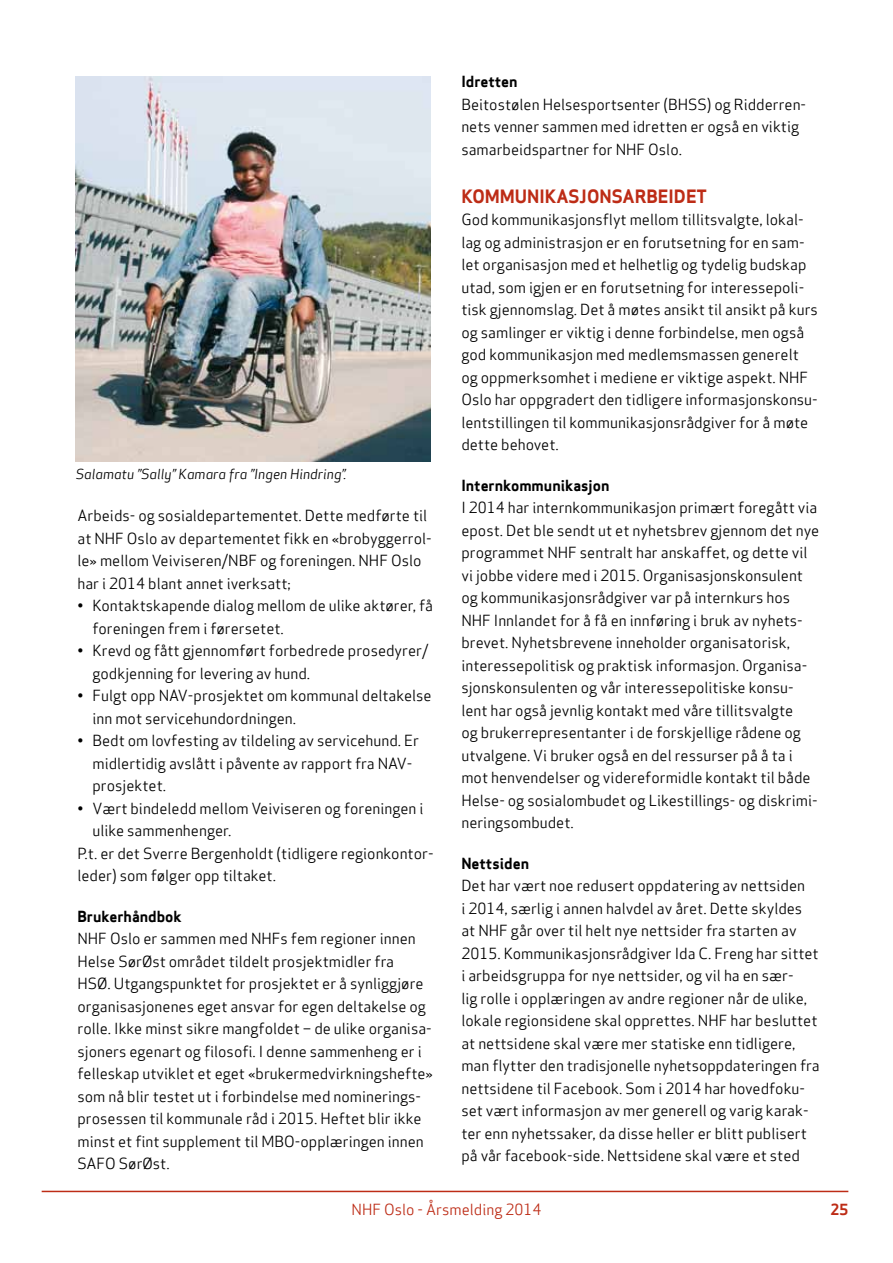
<style>
.page{position:relative;width:893px;height:1263px;background:#fff}
.page>*{position:absolute;margin:0;border:0;box-sizing:border-box;transform-origin:0 0}
.t1{font:18px "Apex Sans Bold T";color:#bd2c16}
.t2{font:15px/22.5px "Apex Sans Book T";color:#000}
.t3{font:15px "Apex Sans Bold T";color:#000}
.t4{font:15px "Apex Sans Book T";color:#bd2c16}
.t5{font:15px "Apex Sans Bold T";color:#bd2c16}
.t6{font:13.5px "Apex Sans Book Italic T";color:#000}
</style>
<div class="page">
<hr style="left:42px;top:1191px;width:806px;height:1px;background:#bd2c16">
<img style="left:76px;top:77px;width:355px;height:384px">
<p class="t6" style="left:76px;top:465px;width:272px">Salamatu ”Sally” Kamara fra ”Ingen Hindring”.</p>
<p class="t2" style="left:77px;top:504px;width:356px">Arbeids- og sosialdepartementet. Dette medførte til at NHF Oslo av departementet fikk en «brobyggerrol&shy;le» mellom Veiviseren/NBF og foreningen. NHF Oslo har i 2014 blant annet iverksatt;</p>
<p class="t2" style="left:92px;top:594px;width:342px;text-indent:-15px">• Kontaktskapende dialog mellom de ulike aktører, få foreningen frem i førersetet.</p>
<p class="t2" style="left:92px;top:639px;width:337px;text-indent:-15px">• Krevd og fått gjennomført forbedrede prosedyrer/ godkjenning for levering av hund.</p>
<p class="t2" style="left:92px;top:684px;width:341px;text-indent:-15px">• Fulgt opp NAV-prosjektet om kommunal deltakelse inn mot servicehundordningen.</p>
<p class="t2" style="left:92px;top:729px;width:328px;text-indent:-15px">• Bedt om lovfesting av tildeling av servicehund. Er midlertidig avslått i påvente av rapport fra NAV&shy;prosjektet.</p>
<p class="t2" style="left:77px;top:797px;width:348px">• Vært bindeledd mellom Veiviseren og foreningen i</p>
<p class="t2" style="left:92px;top:819px;width:141px">ulike sammenhenger.</p>
<p class="t2" style="left:77px;top:842px;width:358px">P.t. er det Sverre Bergenholdt (tidligere regionkontor-</p>
<p class="t2" style="left:77px;top:864px;width:200px">leder) som følger opp tiltaket.</p>
<p class="t3" style="left:77px;top:906px;width:106px">Brukerhåndbok</p>
<p class="t2" style="left:77px;top:927px;width:357px">NHF Oslo er sammen med NHFs fem regioner innen Helse SørØst området tildelt prosjektmidler fra<br>HSØ. Utgangspunktet for prosjektet er å synliggjøre organisasjonenes eget ansvar for egen deltakelse og rolle. Ikke minst sikre mangfoldet – de ulike organisa&shy;sjoners egenart og filosofi. I denne sammenheng er i felleskap utviklet et eget «brukermedvirkningshefte» som nå blir testet ut i forbindelse med nominerings&shy;prosessen til kommunale råd i 2015. Heftet blir ikke minst et fint supplement til MBO-opplæringen innen SAFO SørØst.</p>
<p class="t3" style="left:461px;top:72px;width:58px">Idretten</p>
<p class="t2" style="left:461px;top:93px;width:346px">Beitostølen Helsesportsenter (BHSS) og Ridderren&shy;nets venner sammen med idretten er også en viktig samarbeidspartner for NHF Oslo.</p>
<p class="t1" style="left:461px;top:184px;width:14px">KOMM</p>
<p class="t1" style="left:515px;top:184px;width:43px">UNIKASJONSARBE</p>
<p class="t1" style="left:669px;top:184px;width:17px">IDET</p>
<p class="t2" style="left:461px;top:208px;width:358px">God kommunikasjonsflyt mellom tillitsvalgte, lokal&shy;lag og administrasjon er en forutsetning for en sam&shy;let organisasjon med et helhetlig og tydelig budskap utad, som igjen er en forutsetning for interessepoli&shy;tisk gjennomslag. Det å møtes ansikt til ansikt på kurs og samlinger er viktig i denne forbindelse, men også god kommunikasjon med medlemsmassen generelt og oppmerksomhet i mediene er viktige aspekt. NHF Oslo har oppgradert den tidligere informasjonskonsu&shy;lentstillingen til kommunikasjonsrådgiver for å møte dette behovet.</p>
<p class="t3" style="left:461px;top:475px;width:150px">Internkommunikasjon</p>
<p class="t2" style="left:461px;top:496px;width:359px">I 2014 har internkommunikasjon primært foregått via epost. Det ble sendt ut et nyhetsbrev gjennom det nye programmet NHF sentralt har anskaffet, og dette vil vi jobbe videre med i 2015. Organisasjonskonsulent og kommunikasjonsrådgiver var på internkurs hos NHF Innlandet for å få en innføring i bruk av nyhets&shy;brevet. Nyhetsbrevene inneholder organisatorisk, interessepolitisk og praktisk informasjon. Organisa&shy;sjonskonsulenten og vår interessepolitiske konsu&shy;lent har også jevnlig kontakt med våre tillitsvalgte<br>og brukerrepresentanter i de forskjellige rådene og utvalgene. Vi bruker også en del ressurser på å ta i mot henvendelser og videreformidle kontakt til både Helse- og sosialombudet og Likestillings- og diskrimi&shy;neringsombudet.</p>
<p class="t3" style="left:461px;top:853px;width:69px">Nettsiden</p>
<p class="t2" style="left:461px;top:874px;width:360px">Det har vært noe redusert oppdatering av nettsiden<br>i 2014, særlig i annen halvdel av året. Dette skyldes at NHF går over til helt nye nettsider fra starten av 2015. Kommunikasjonsrådgiver Ida C. Freng har sittet i arbeidsgruppa for nye nettsider, og vil ha en sær-<br>lig rolle i opplæringen av andre regioner når de ulike, lokale regionsidene skal opprettes. NHF har besluttet at nettsidene skal være mer statiske enn tidligere, man flytter den tradisjonelle nyhetsoppdateringen fra nettsidene til Facebook. Som i 2014 har hovedfoku&shy;set vært informasjon av mer generell og varig karak&shy;ter enn nyhetssaker, da disse heller er blitt publisert på vår facebook-side. Nettsidene skal være et sted</p>
<p class="t4" style="left:352px;top:1199px;width:191px">NHF Oslo - Årsmelding 2014</p>
<p class="t5" style="left:830px;top:1199px;width:19px">25</p>
</div>
